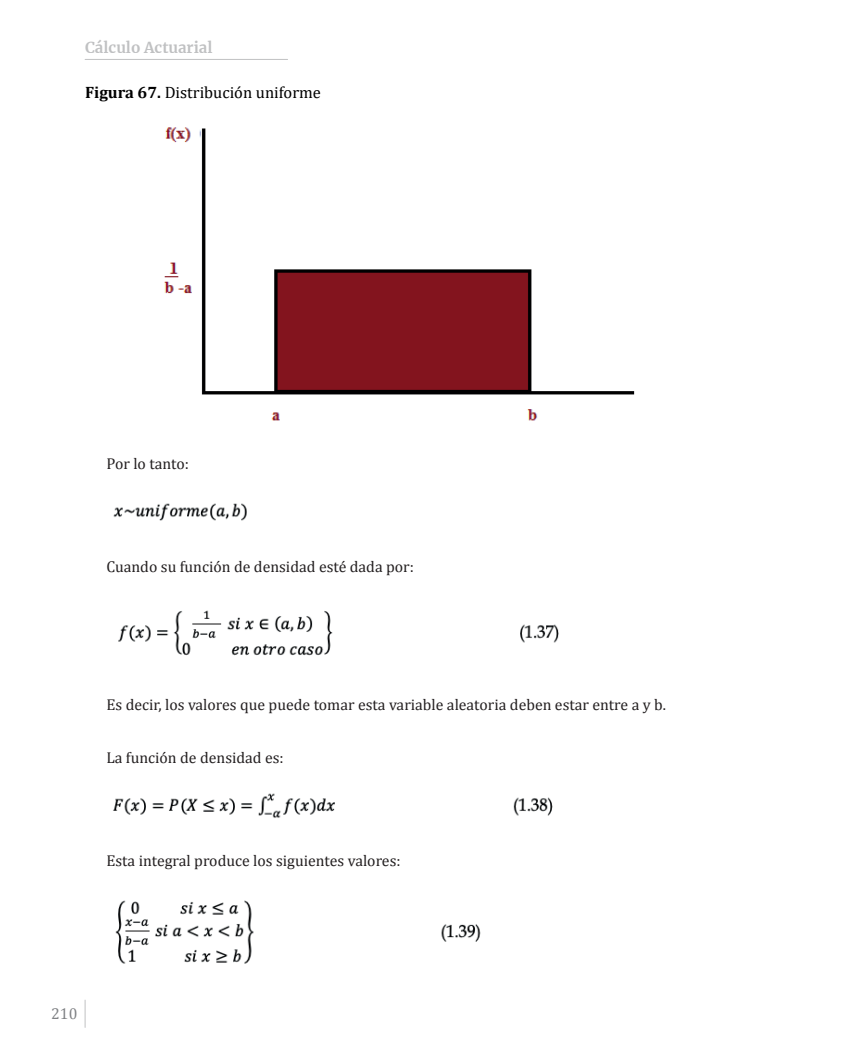
<style>
.page{position:relative;width:851px;height:1063px;background:#fff}
.page>*{position:absolute;margin:0;border:0;box-sizing:border-box;transform-origin:0 0}
.t1{font:16.5px "Cambria Math";color:#000001}
.t2{font:15.75px "Cambria";color:#231f20}
.t3{font:15.75px "Cambria";color:#808285}
.t4{font:700 15px "Merriweather";color:#808285}
.s1{font-family:"Cambria";font-weight:700}
</style>
<div class="page">
<hr style="left:85px;top:59px;width:202px;height:1px;background:#808285">
<svg style="left:85px;top:1000px;width:1px;height:27px"></svg>
<img style="left:164px;top:127px;width:471px;height:294px">
<img style="left:113px;top:503px;width:134px;height:18px">
<img style="left:118px;top:610px;width:441px;height:46px">
<img style="left:113px;top:793px;width:440px;height:25px">
<img style="left:115px;top:900px;width:366px;height:64px">
<p class="t4" style="left:85px;top:37px;width:129px">Cálculo Actuarial</p>
<p class="t1" style="left:85px;top:83px;width:237px"><span class="s1">Figura 67.</span> Distribución uniforme</p>
<p class="t2" style="left:106px;top:454px;width:84px">Por lo tanto:</p>
<p class="t2" style="left:106px;top:557px;width:309px">Cuando su función de densidad esté dada por:</p>
<p class="t2" style="left:106px;top:695px;width:561px">Es decir, los valores que puede tomar esta variable aleatoria deben estar entre a y b.</p>
<p class="t2" style="left:106px;top:748px;width:179px">La función de densidad es:</p>
<p class="t2" style="left:106px;top:851px;width:296px">Esta integral produce los siguientes valores:</p>
<p class="t3" style="left:51px;top:1005px;width:28px">210</p>
</div>
